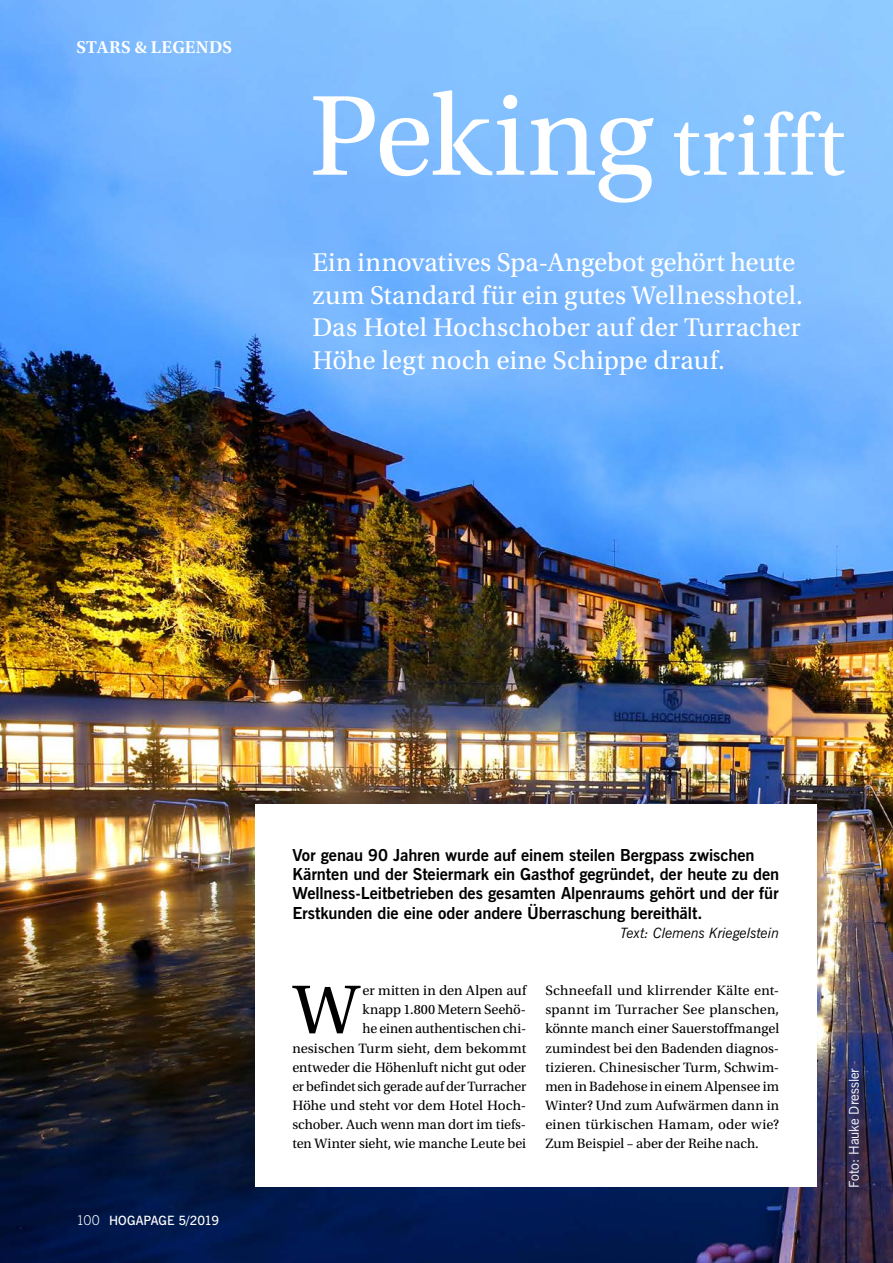
<style>
.page{position:relative;width:893px;height:1263px;background:#fff}
.page>*{position:absolute;margin:0;border:0;box-sizing:border-box;transform-origin:0 0}
.t1{font:120px "Utopia Std";letter-spacing:-.02em;color:#fff}
.t2{font:72.9px "Utopia Std";color:#000}
.t3{font:27px/32.4px "Utopia Std";color:#fff}
.t4{font:600 18px "Utopia Std";letter-spacing:.015em;color:#fff}
.t5{font:700 16.5px/19.2px "News Gothic";letter-spacing:-.005em;color:#000}
.t6{font:14.25px/19.2px "Utopia Std";letter-spacing:-.005em;color:#000;text-align:right}
.t7{font:italic 14.25px "News Gothic";letter-spacing:-.015em;color:#000}
.t8{font:13.5px "News Gothic";letter-spacing:-.005em;color:#fff}
.t9{font:600 12.75px "News Gothic";color:#fff}
.s1{font-size:90px}
.s2{font-family:"News Gothic L";font-weight:300;font-size:13.5px}
</style>
<div class="page">
<img style="left:0;top:0;width:893px;height:1263px">
<div style="left:255px;top:804px;width:561px;height:382px;background:#fff"></div>
<div style="left:851px;top:1070px;width:18px;height:126px;background:#000;opacity:.75"></div>
<p class="t4" style="left:77px;top:37px;width:157px">STARS &amp; LEGENDS</p>
<h1 class="t1" style="left:309px;top:71px;width:537px">Peking <span class="s1">trifft</span></h1>
<h3 class="t3" style="left:312px;top:247px;width:492px">Ein innovatives Spa-Angebot gehört heute zum Standard für ein gutes Wellnesshotel.<br>Das Hotel Hochschober auf der Turracher Höhe legt noch eine Schippe drauf.</h3>
<p class="t9" style="left:77px;top:1212px;width:144px"><span class="s2">100</span> HOGAPAGE 5/2019</p>
<p class="t5" style="left:292px;top:846px;width:488px">Vor genau 90 Jahren wurde auf einem steilen Bergpass zwischen Kärnten und der Steiermark ein Gasthof gegründet, der heute zu den Wellness-Leitbetrieben des gesamten Alpenraums gehört und der für Erstkunden die eine oder andere Überraschung bereithält.</p>
<p class="t7" style="left:621px;top:923px;width:160px">Text: Clemens Kriegelstein</p>
<p class="t6" style="left:292px;top:981px;width:235px">er mitten in den Alpen auf<br>knapp 1.800 Metern Seehö-<br>he einen authentischen chi-<br>nesischen Turm sieht, dem bekommt entweder die Höhenluft nicht gut oder er befindet sich gerade auf der Turracher Höhe und steht vor dem Hotel Hoch&shy;schober. Auch wenn man dort im tiefs&shy;ten Winter sieht, wie manche Leute bei</p>
<p class="t6" style="left:545px;top:981px;width:235px;text-align:justify">Schneefall und klirrender Kälte ent&shy;spannt im Turracher See planschen, könnte manch einer Sauerstoffmangel zumindest bei den Badenden diagnos&shy;tizieren. Chinesischer Turm, Schwim&shy;men in Badehose in einem Alpensee im Winter? Und zum Aufwärmen dann in einen türkischen Hamam, oder wie?<br>Zum Beispiel – aber der Reihe nach.</p>
<h2 class="t2" style="left:293px;top:970px;width:67px">W</h2>
<p class="t8" style="left:845px;top:1187px;width:121px;rotate:-90deg">Foto: Hauke Dressler</p>
</div>
